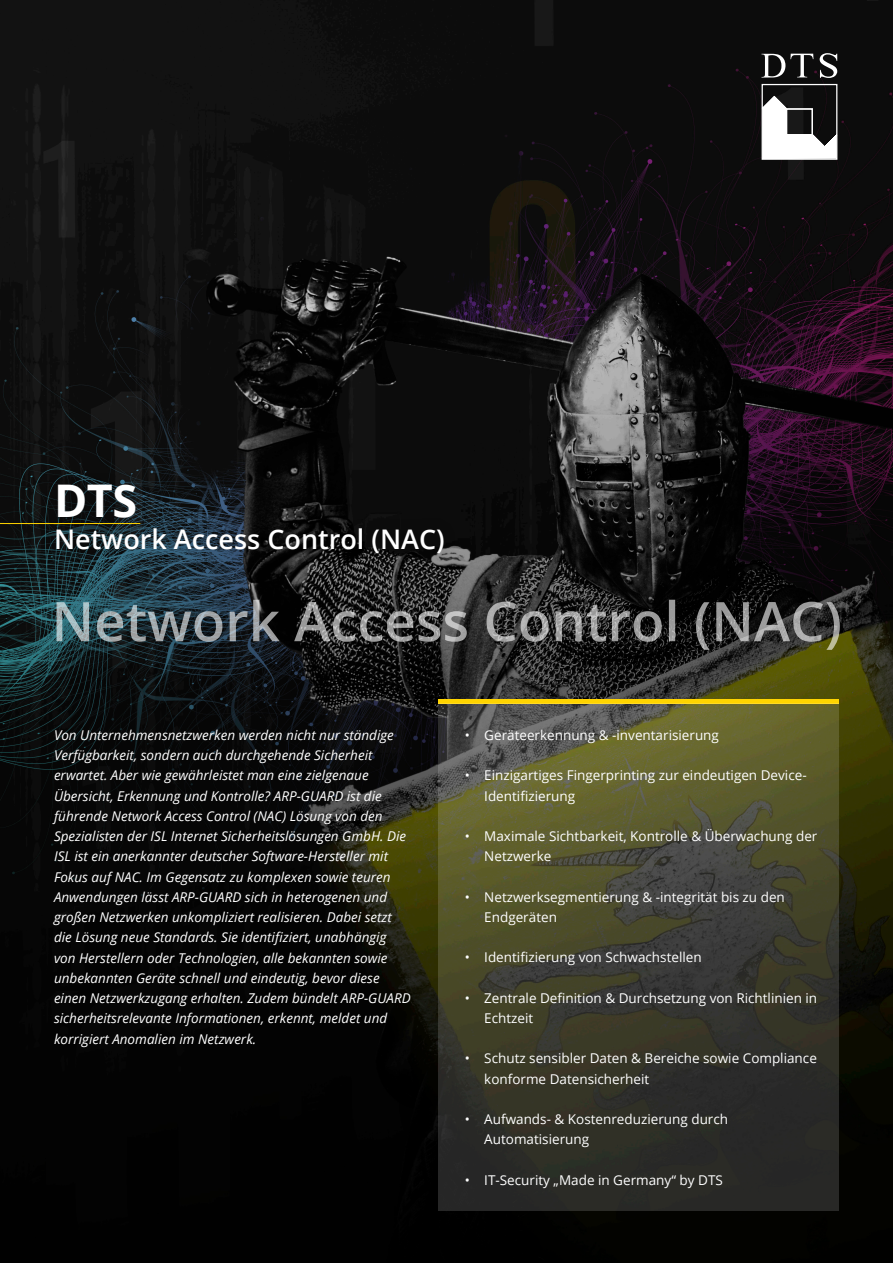
<style>
.page{position:relative;width:893px;height:1263px;background:#fff}
.page>*{position:absolute;margin:0;border:0;box-sizing:border-box;transform-origin:0 0}
.t1{font:700 45px "Open Sans";color:#fff}
.t2{font:600 27px "Open Sans";color:#fff}
.t3{font:italic 13.5px/20.2px "Open Sans";color:#fff}
.t4{font:13.5px/20.2px "Open Sans";color:#fff}
</style>
<div class="page">
<img style="left:0;top:0;width:893px;height:1263px">
<div style="left:42px;top:471px;width:415px;height:94px;background:#000;opacity:.3"></div>
<svg style="left:57px;top:600px;width:783px;height:50px;background:#43484a"></svg>
<hr style="left:438px;top:699px;width:401px;height:4px;background:#ffd400">
<svg style="left:438px;top:703px;width:401px;height:508px;background:#43432e"></svg>
<hr style="left:0;top:523px;width:140px;height:1px;background:#ffd400">
<svg style="left:760px;top:53px;width:78px;height:107px"></svg>
<p class="t1" style="left:54px;top:469px;width:85px">DTS</p>
<p class="t2" style="left:54px;top:520px;width:392px">Network Access Control (NAC)</p>
<p class="t3" style="left:54px;top:724px;width:358px">Von Unternehmensnetzwerken werden nicht nur ständige Verfügbarkeit, sondern auch durchgehende Sicherheit erwartet. Aber wie gewährleistet man eine zielgenaue Übersicht, Erkennung und Kontrolle? ARP-GUARD ist die führende Network Access Control (NAC) Lösung von den Spezialisten der ISL Internet Sicherheitslösungen GmbH. Die ISL ist ein anerkannter deutscher Software-Hersteller mit Fokus auf NAC. Im Gegensatz zu komplexen sowie teuren Anwendungen lässt ARP-GUARD sich in heterogenen und großen Netzwerken unkompliziert realisieren. Dabei setzt die Lösung neue Standards. Sie identifiziert, unabhängig von Herstellern oder Technologien, alle bekannten sowie unbekannten Geräte schnell und eindeutig, bevor diese einen Netzwerkzugang erhalten. Zudem bündelt ARP-GUARD sicherheitsrelevante Informationen, erkennt, meldet und korrigiert Anomalien im Netzwerk.</p>
<p class="t4" style="left:465px;top:724px;width:256px">• Geräteerkennung &amp; -inventarisierung</p>
<p class="t4" style="left:484px;top:765px;width:324px;text-indent:-19px">• Einzigartiges Fingerprinting zur eindeutigen Device-<br>Identifizierung</p>
<p class="t4" style="left:484px;top:825px;width:335px;text-indent:-19px">• Maximale Sichtbarkeit, Kontrolle &amp; Überwachung der<br>Netzwerke</p>
<p class="t4" style="left:484px;top:886px;width:302px;text-indent:-19px">• Netzwerksegmentierung &amp; -integrität bis zu den<br>Endgeräten</p>
<p class="t4" style="left:465px;top:947px;width:238px">• Identifizierung von Schwachstellen</p>
<p class="t4" style="left:484px;top:987px;width:334px;text-indent:-19px">• Zentrale Definition &amp; Durchsetzung von Richtlinien in<br>Echtzeit</p>
<p class="t4" style="left:484px;top:1048px;width:334px;text-indent:-19px">• Schutz sensibler Daten &amp; Bereiche sowie Compliance konforme Datensicherheit</p>
<p class="t4" style="left:484px;top:1108px;width:245px;text-indent:-19px">• Aufwands- &amp; Kostenreduzierung durch<br>Automatisierung</p>
<p class="t4" style="left:465px;top:1169px;width:260px">• IT-Security „Made in Germany“ by DTS</p>
</div>
